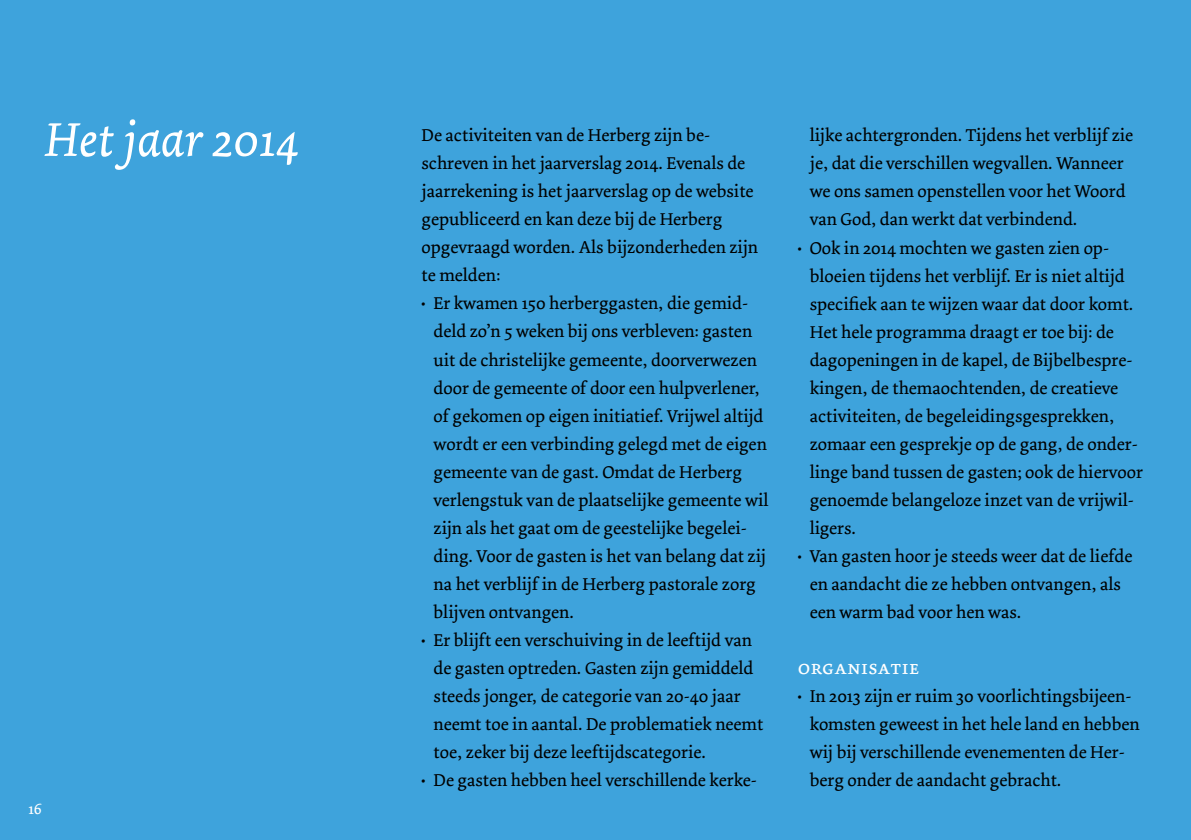
<style>
.page{position:relative;width:1191px;height:840px;background:#fff}
.page>*{position:absolute;margin:0;border:0;box-sizing:border-box;transform-origin:0 0}
.t1{font:italic 50px "Dolly";color:#fff}
.t2{font:20px "Dolly Small Caps";color:#fff}
.t3{font:18px/28px "Dolly";color:#000}
.t4{font:16px "Dolly";color:#fff}
</style>
<div class="page">
<div style="left:0;top:0;width:1191px;height:839px;background:#3ea3dc"></div>
<h1 class="t1" style="left:45px;top:110px;width:256px">Het jaar 2014</h1>
<p class="t3" style="left:421px;top:121px;width:338px">De activiteiten van de Herberg zijn be&shy;schreven in het jaarverslag 2014. Evenals de jaarrekening is het jaarverslag op de website gepubliceerd en kan deze bij de Herberg opgevraagd worden. Als bijzonderheden zijn te melden:</p>
<p class="t3" style="left:433px;top:290px;width:336px;text-indent:-12px">• Er kwamen 150 herberggasten, die gemid&shy;deld zo’n 5 weken bij ons verbleven: gasten uit de christelijke gemeente, doorverwezen door de gemeente of door een hulpverlener, of gekomen op eigen initiatief. Vrijwel altijd wordt er een verbinding gelegd met de eigen gemeente van de gast. Omdat de Herberg verlengstuk van de plaatselijke gemeente wil zijn als het gaat om de geestelijke begelei&shy;ding. Voor de gasten is het van belang dat zij na het verblijf in de Herberg pastorale zorg blijven ontvangen.</p>
<p class="t3" style="left:433px;top:626px;width:331px;text-indent:-12px">• Er blijft een verschuiving in de leeftijd van de gasten optreden. Gasten zijn gemiddeld steeds jonger, de categorie van 20-40 jaar neemt toe in aantal. De problematiek neemt toe, zeker bij deze leeftijdscategorie.</p>
<p class="t3" style="left:421px;top:766px;width:337px">• De gasten hebben heel verschillende kerke-</p>
<p class="t4" style="left:28px;top:798px;width:15px">16</p>
<p class="t3" style="left:809px;top:122px;width:325px">lijke achtergronden. Tijdens het verblijf zie je, dat die verschillen wegvallen. Wanneer we ons samen openstellen voor het Woord van God, dan werkt dat verbindend.</p>
<p class="t3" style="left:809px;top:234px;width:335px;text-indent:-12px">• Ook in 2014 mochten we gasten zien op&shy;bloeien tijdens het verblijf. Er is niet altijd specifiek aan te wijzen waar dat door komt.<br>Het hele programma draagt er toe bij: de dagopeningen in de kapel, de Bijbelbespre&shy;kingen, de themaochtenden, de creatieve activiteiten, de begeleidingsgesprekken, zomaar een gesprekje op de gang, de onder&shy;linge band tussen de gasten; ook de hiervoor genoemde belangeloze inzet van de vrijwil&shy;ligers.</p>
<p class="t3" style="left:809px;top:542px;width:324px;text-indent:-12px">• Van gasten hoor je steeds weer dat de liefde en aandacht die ze hebben ontvangen, als een warm bad voor hen was.</p>
<p class="t2" style="left:797px;top:655px;width:123px">organisatie</p>
<p class="t3" style="left:809px;top:681px;width:331px;text-indent:-12px">• In 2013 zijn er ruim 30 voorlichtingsbijeen&shy;komsten geweest in het hele land en hebben wij bij verschillende evenementen de Her&shy;berg onder de aandacht gebracht.</p>
</div>
